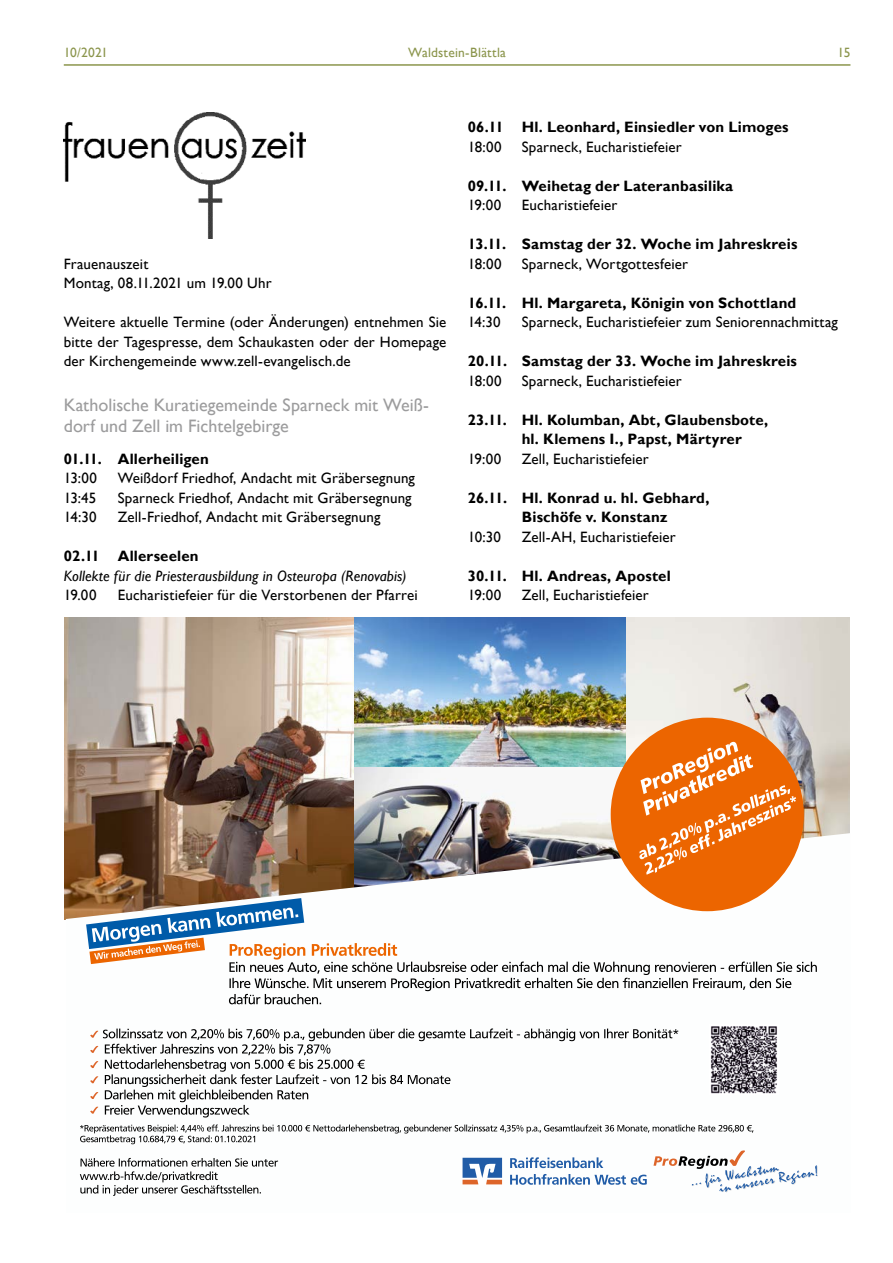
<style>
.page{position:relative;width:893px;height:1263px;background:#fff}
.page>*{position:absolute;margin:0;border:0;box-sizing:border-box;transform-origin:0 0}
.t1{font:18px/21px "Gill Sans";color:#9c9c9d}
.t2{font:15px/19.5px "Gill Sans";letter-spacing:.01em;color:#000}
.t3{font:700 15px/19.5px "Gill Sans";letter-spacing:.01em;color:#000}
.t4{font:italic 15px "Gill Sans";letter-spacing:.01em;color:#000}
.t5{font:13.5px "Gill Sans";letter-spacing:.015em;color:#8b954c}
</style>
<div class="page">
<hr style="left:64px;top:64px;width:786px;height:2px;background:#8b954c">
<img style="left:64px;top:113px;width:242px;height:125px">
<img style="left:65px;top:617px;width:290px;height:216px">
<img style="left:625px;top:617px;width:225px;height:216px">
<img style="left:354px;top:617px;width:271px;height:181px">
<img style="left:355px;top:768px;width:268px;height:65px">
<img style="left:65px;top:833px;width:785px;height:86px">
<div style="left:611px;top:718px;width:193px;height:193px;background:#ec6500;border-radius:50%"></div>
<svg style="left:639px;top:742px;width:157px;height:133px"></svg>
<svg style="left:510px;top:1157px;width:93px;height:11px"></svg>
<svg style="left:510px;top:1174px;width:137px;height:11px"></svg>
<svg style="left:653px;top:1150px;width:165px;height:42px"></svg>
<svg style="left:463px;top:1158px;width:39px;height:26px"></svg>
<svg style="left:80px;top:1158px;width:198px;height:38px"></svg>
<svg style="left:90px;top:1028px;width:588px;height:89px"></svg>
<svg style="left:86px;top:898px;width:731px;height:106px"></svg>
<svg style="left:80px;top:1124px;width:673px;height:20px"></svg>
<img style="left:711px;top:1026px;width:66px;height:68px">
<p class="t5" style="left:64px;top:45px;width:46px">10/2021</p>
<p class="t5" style="left:408px;top:45px;width:99px">Waldstein-Blättla</p>
<p class="t5" style="left:837px;top:45px;width:14px">15</p>
<p class="t2" style="left:64px;top:254px;width:209px">Frauenauszeit<br>Montag, 08.11.2021 um 19.00 Uhr</p>
<p class="t2" style="left:64px;top:312px;width:384px;text-align:justify">Weitere aktuelle Termine (oder Änderungen) entnehmen Sie bitte der Tagespresse, dem Schaukasten oder der Homepage der Kirchengemeinde www.zell-evangelisch.de</p>
<p class="t1" style="left:64px;top:395px;width:367px">Katholische Kuratiegemeinde Sparneck mit Weiß&shy;dorf und Zell im Fichtelgebirge</p>
<p class="t3" style="left:64px;top:449px;width:147px">01.11. Allerheiligen</p>
<p class="t2" style="left:64px;top:468px;width:35px">13:00</p>
<p class="t2" style="left:118px;top:468px;width:299px">Weißdorf Friedhof, Andacht mit Gräbersegnung</p>
<p class="t2" style="left:64px;top:488px;width:34px">13:45</p>
<p class="t2" style="left:118px;top:488px;width:295px">Sparneck Friedhof, Andacht mit Gräbersegnung</p>
<p class="t2" style="left:64px;top:507px;width:34px">14:30</p>
<p class="t2" style="left:118px;top:507px;width:264px">Zell-Friedhof, Andacht mit Gräbersegnung</p>
<p class="t3" style="left:64px;top:547px;width:136px">02.11 Allerseelen</p>
<p class="t4" style="left:64px;top:567px;width:344px">Kollekte für die Priesterausbildung in Osteuropa (Renovabis)</p>
<p class="t2" style="left:64px;top:585px;width:34px">19.00</p>
<p class="t2" style="left:118px;top:585px;width:301px">Eucharistiefeier für die Verstorbenen der Pfarrei</p>
<p class="t3" style="left:468px;top:118px;width:322px">06.11 Hl. Leonhard, Einsiedler von Limoges</p>
<p class="t2" style="left:468px;top:137px;width:35px">18:00</p>
<p class="t2" style="left:522px;top:137px;width:161px">Sparneck, Eucharistiefeier</p>
<p class="t3" style="left:468px;top:176px;width:267px">09.11. Weihetag der Lateranbasilika</p>
<p class="t2" style="left:468px;top:195px;width:35px">19:00</p>
<p class="t2" style="left:522px;top:195px;width:97px">Eucharistiefeier</p>
<p class="t3" style="left:468px;top:235px;width:331px">13.11. Samstag der 32. Woche im Jahreskreis</p>
<p class="t2" style="left:468px;top:254px;width:35px">18:00</p>
<p class="t2" style="left:522px;top:254px;width:168px">Sparneck, Wortgottesfeier</p>
<p class="t3" style="left:468px;top:293px;width:330px">16.11. Hl. Margareta, Königin von Schottland</p>
<p class="t2" style="left:468px;top:312px;width:34px">14:30</p>
<p class="t2" style="left:522px;top:312px;width:318px">Sparneck, Eucharistiefeier zum Seniorennachmittag</p>
<p class="t3" style="left:468px;top:352px;width:331px">20.11. Samstag der 33. Woche im Jahreskreis</p>
<p class="t2" style="left:468px;top:371px;width:35px">18:00</p>
<p class="t2" style="left:522px;top:371px;width:161px">Sparneck, Eucharistiefeier</p>
<p class="t3" style="left:522px;top:410px;width:248px;text-indent:-54px">23.11. Hl. Kolumban, Abt, Glaubensbote, hl. Klemens I., Papst, Märtyrer</p>
<p class="t2" style="left:468px;top:449px;width:35px">19:00</p>
<p class="t2" style="left:522px;top:449px;width:129px">Zell, Eucharistiefeier</p>
<p class="t3" style="left:522px;top:488px;width:189px;text-indent:-54px">26.11. Hl. Konrad u. hl. Gebhard,<br>Bischöfe v. Konstanz</p>
<p class="t2" style="left:468px;top:527px;width:35px">10:30</p>
<p class="t2" style="left:522px;top:527px;width:156px">Zell-AH, Eucharistiefeier</p>
<p class="t3" style="left:468px;top:566px;width:205px">30.11. Hl. Andreas, Apostel</p>
<p class="t2" style="left:468px;top:585px;width:35px">19:00</p>
<p class="t2" style="left:522px;top:585px;width:129px">Zell, Eucharistiefeier</p>
</div>
